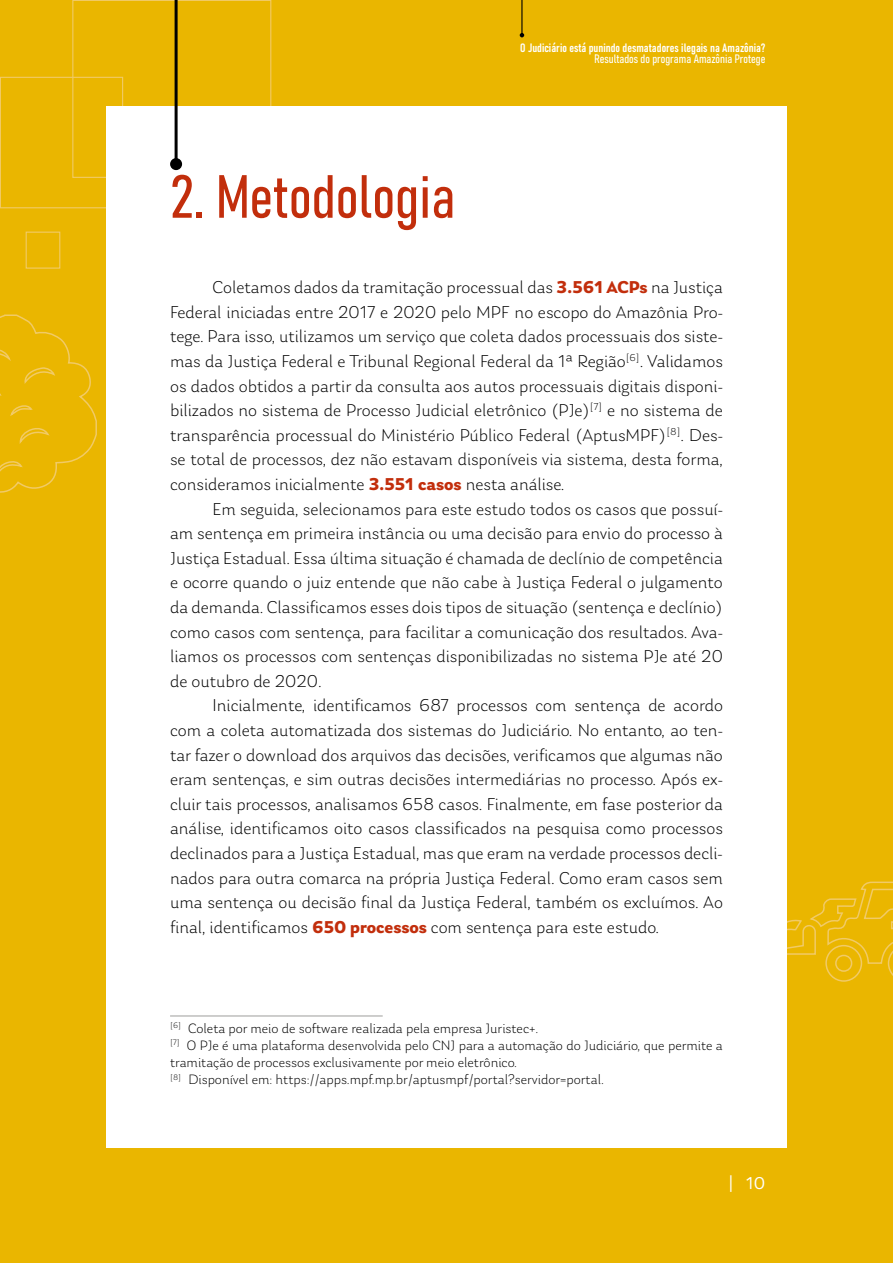
<style>
.page{position:relative;width:893px;height:1263px;background:#eab600}
.page>*{position:absolute;margin:0;border:0;box-sizing:border-box;transform-origin:0 0}
.t1{font:60px "Bahnschrift";color:#c22e0c}
.t2{font:300 18px/24.6px "Laca";color:#000;text-align:justify}
.t3{font:18px "Laca";color:#fff}
.t4{font:300 14.25px/17.1px "Laca";color:#000}
.t5{font:12px/11.4px "Bahnschrift";color:#fff;text-align:right}
.s1{font-weight:700;color:#c22e0c}
</style>
<div class="page">
<svg style="left:787px;top:881px;width:106px;height:101px"></svg>
<svg style="left:0;top:314px;width:97px;height:179px"></svg>
<div style="left:72px;top:0;width:199px;height:178px;border:1px solid #f1ca66"></div>
<div style="left:0;top:77px;width:123px;height:131px;border:1px solid #f1ca66"></div>
<div style="left:26px;top:232px;width:34px;height:37px;border:1px solid #f1ca66"></div>
<div style="left:106px;top:106px;width:681px;height:1042px;background:#fff"></div>
<hr style="left:521px;top:0;width:1px;height:35px;background:#000">
<svg style="left:520px;top:33px;width:4px;height:4px"></svg>
<hr style="left:170px;top:1015px;width:213px;height:1px;background:#9d9d9c">
<hr style="left:175px;top:0;width:3px;height:164px;background:#000">
<div style="left:170px;top:158px;width:12px;height:12px;background:#000;border-radius:50%"></div>
<h1 class="t1" style="left:170px;top:151px;width:287px">2. Metodologia</h1>
<p class="t5" style="left:520px;top:41px;width:247px">O Judiciário está punindo desmatadores ilegais na Amazônia?<br>Resultados do programa Amazônia Protege</p>
<p class="t2" style="left:170px;top:275px;width:554px;text-indent:43px">Coletamos dados da tramitação processual das <span class="s1">3.561 ACPs</span> na Justiça Federal iniciadas entre 2017 e 2020 pelo MPF no escopo do Amazônia Pro&shy;tege. Para isso, utilizamos um serviço que coleta dados processuais dos siste&shy;mas da Justiça Federal e Tribunal Regional Federal da 1ª Região<sup>[6]</sup>. Validamos os dados obtidos a partir da consulta aos autos processuais digitais disponi&shy;bilizados no sistema de Processo Judicial eletrônico (PJe)<sup>[7]</sup> e no sistema de transparência processual do Ministério Público Federal (AptusMPF)<sup>[8]</sup>. Des&shy;se total de processos, dez não estavam disponíveis via sistema, desta forma, consideramos inicialmente <span class="s1">3.551 casos</span> nesta análise.</p>
<p class="t2" style="left:170px;top:496px;width:554px;text-indent:43px">Em seguida, selecionamos para este estudo todos os casos que possuí&shy;am sentença em primeira instância ou uma decisão para envio do processo à Justiça Estadual. Essa última situação é chamada de declínio de competência e ocorre quando o juiz entende que não cabe à Justiça Federal o julgamento da demanda. Classificamos esses dois tipos de situação (sentença e declínio) como casos com sentença, para facilitar a comunicação dos resultados. Ava&shy;liamos os processos com sentenças disponibilizadas no sistema PJe até 20 de outubro de 2020.</p>
<p class="t2" style="left:170px;top:693px;width:554px;text-indent:43px">Inicialmente, identificamos 687 processos com sentença de acordo com a coleta automatizada dos sistemas do Judiciário. No entanto, ao ten&shy;tar fazer o download dos arquivos das decisões, verificamos que algumas não eram sentenças, e sim outras decisões intermediárias no processo. Após ex&shy;cluir tais processos, analisamos 658 casos. Finalmente, em fase posterior da análise, identificamos oito casos classificados na pesquisa como processos declinados para a Justiça Estadual, mas que eram na verdade processos decli&shy;nados para outra comarca na própria Justiça Federal. Como eram casos sem uma sentença ou decisão final da Justiça Federal, também os excluímos. Ao final, identificamos <span class="s1">650 processos</span> com sentença para este estudo.</p>
<p class="t4" style="left:170px;top:1020px;width:554px"><sup>[6]</sup> Coleta por meio de software realizada pela empresa Juristec+.<br><sup>[7]</sup> O PJe é uma plataforma desenvolvida pelo CNJ para a automação do Judiciário, que permite a tramitação de processos exclusivamente por meio eletrônico.<br><sup>[8]</sup> Disponível em: https://apps.mpf.mp.br/aptusmpf/portal?servidor=portal.</p>
<p class="t3" style="left:728px;top:1172px;width:39px">| 10</p>
</div>
